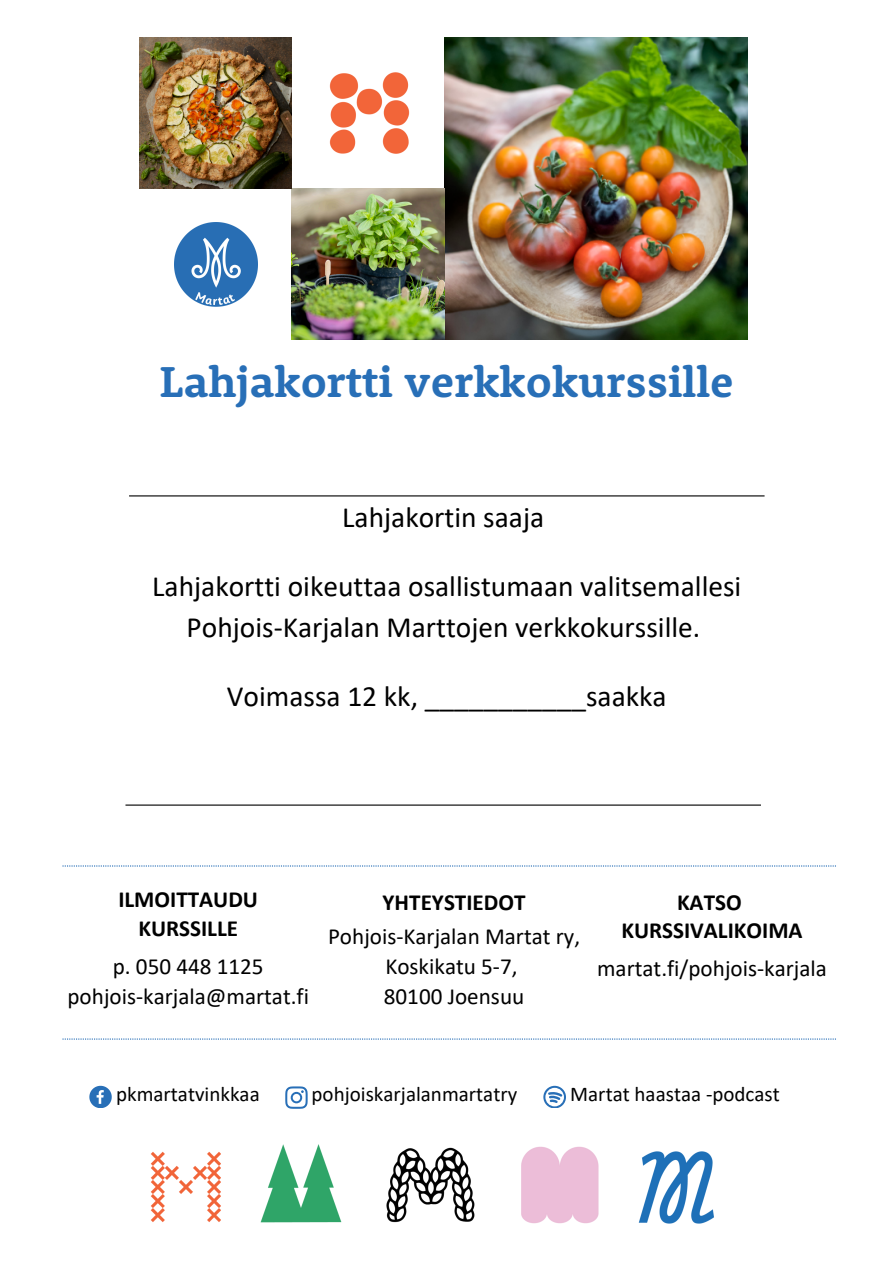
<style>
.page{position:relative;width:894px;height:1264px;background:#fff}
.page>*{position:absolute;margin:0;border:0;box-sizing:border-box;transform-origin:0 0}
.t1{font:700 44.4px "Rooney Pro";color:#286fb7}
.t2{font:29.4px/41px "Calibri";color:#000;text-align:center}
.t3{font:23.1px/30px "Calibri";color:#000;text-align:center}
.t4{font:700 23.1px/28.3px "Calibri";color:#000;text-align:center}
.t5{font:21px "Calibri";color:#000}
</style>
<div class="page">
<svg style="left:62px;top:1038px;width:774px;height:1px"></svg>
<img style="left:386px;top:1147px;width:89px;height:76px">
<img style="left:521px;top:1146px;width:78px;height:78px">
<img style="left:638px;top:1151px;width:76px;height:73px">
<img style="left:260px;top:1144px;width:82px;height:79px">
<img style="left:150px;top:1151px;width:71px;height:71px">
<svg style="left:62px;top:865px;width:774px;height:1px"></svg>
<svg style="left:89px;top:1085px;width:22px;height:22px"></svg>
<svg style="left:285px;top:1086px;width:22px;height:22px"></svg>
<svg style="left:543px;top:1085px;width:22px;height:22px"></svg>
<hr style="left:125px;top:804px;width:635px;height:1px;background:#000">
<img style="left:174px;top:222px;width:84px;height:85px">
<img style="left:329px;top:72px;width:81px;height:82px">
<img style="left:444px;top:38px;width:303px;height:301px">
<img style="left:292px;top:189px;width:152px;height:151px">
<img style="left:139px;top:38px;width:153px;height:151px">
<hr style="left:129px;top:495px;width:635px;height:1px;background:#000">
<p class="t1" style="left:160px;top:363px;width:575px">Lahjakortti verkkokurssille</p>
<p class="t2" style="left:342px;top:499px;width:203px">Lahjakortin saaja</p>
<p class="t2" style="left:152px;top:568px;width:590px">Lahjakortti oikeuttaa osallistumaan valitsemallesi<br>Pohjois-Karjalan Marttojen verkkokurssille.</p>
<p class="t2" style="left:227px;top:678px;width:441px">Voimassa 12 kk, ___________saakka</p>
<h1 class="t4" style="left:118px;top:887px;width:141px">ILMOITTAUDU<br>KURSSILLE</h1>
<p class="t3" style="left:113px;top:952px;width:152px">p. 050 448 1125</p>
<h2 class="t3" style="left:67px;top:982px;width:243px">pohjois-karjala@martat.fi</h2>
<h2 class="t4" style="left:382px;top:889px;width:144px">YHTEYSTIEDOT</h2>
<h2 class="t3" style="left:328px;top:922px;width:253px">Pohjois-Karjalan Martat ry,<br>Koskikatu 5-7,</h2>
<p class="t3" style="left:384px;top:982px;width:142px">80100 Joensuu</p>
<p class="t4" style="left:621px;top:889px;width:183px">KATSO<br>KURSSIVALIKOIMA</p>
<h3 class="t3" style="left:597px;top:955px;width:231px">martat.fi/pohjois-karjala</h3>
<p class="t5" style="left:116px;top:1085px;width:145px">pkmartatvinkkaa</p>
<p class="t5" style="left:311px;top:1084px;width:207px">pohjoiskarjalanmartatry</p>
<p class="t5" style="left:570px;top:1085px;width:211px">Martat haastaa -podcast</p>
</div>
